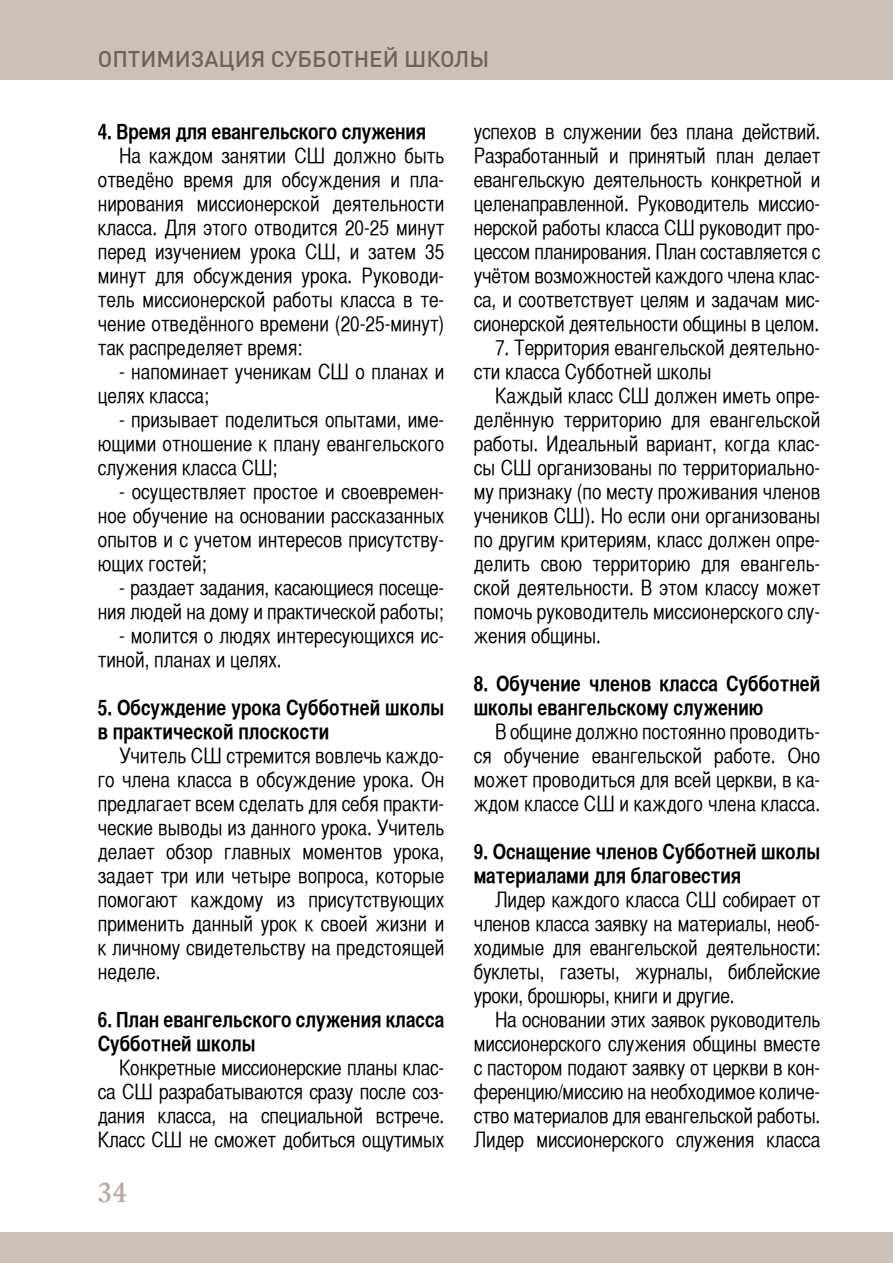
<style>
.page{position:relative;width:893px;height:1263px;background:#fff}
.page>*{position:absolute;margin:0;border:0;box-sizing:border-box;transform-origin:0 0}
.t1{font:700 27px "Bannikova C";color:#b7aaa2}
.t2{font:500 22.5px "DIN Pro";color:#6c635c}
.t3{font:21px/24px "Helvetica CY Plain";color:#000;text-align:justify}
.t4{font:21px/24px "Helvetica CY Bold";color:#000}
</style>
<div class="page">
<div style="left:0;top:0;width:893px;height:80px;background:#ccc2bb"></div>
<div style="left:0;top:1232px;width:893px;height:31px;background:#ccc2bb"></div>
<p class="t2" style="left:98px;top:44px;width:393px">ОПТИМИЗАЦИЯ СУББОТНЕЙ ШКОЛЫ</p>
<p class="t4" style="left:98px;top:119px;width:330px">4. Время для евангельского служения</p>
<p class="t3" style="left:98px;top:144px;width:348px;text-indent:21px">На каждом занятии СШ должно быть отведёно время для обсуждения и пла&shy;нирования миссионерской деятельности класса. Для этого отводится 20-25 минут перед изучением урока СШ, и затем 35 минут для обсуждения урока. Руководи&shy;тель миссионерской работы класса в те&shy;чение отведённого времени (20-25-минут) так распределяет время:</p>
<p class="t3" style="left:98px;top:360px;width:348px;text-indent:21px">- напоминает ученикам СШ о планах и целях класса;</p>
<p class="t3" style="left:98px;top:408px;width:348px;text-indent:21px">- призывает поделиться опытами, име&shy;ющими отношение к плану евангельского служения класса СШ;</p>
<p class="t3" style="left:98px;top:480px;width:348px;text-indent:21px">- осуществляет простое и своевремен&shy;ное обучение на основании рассказанных опытов и с учетом интересов присутству&shy;ющих гостей;</p>
<p class="t3" style="left:98px;top:576px;width:348px;text-align:right">- раздает задания, касающиеся посеще&shy;ния людей на дому и практической работы;</p>
<p class="t3" style="left:98px;top:624px;width:348px;text-indent:21px">- молится о людях интересующихся ис&shy;тиной, планах и целях.</p>
<p class="t4" style="left:98px;top:695px;width:348px">5. Обсуждение урока Субботней школы в практической плоскости</p>
<p class="t3" style="left:98px;top:744px;width:348px;text-indent:21px">Учитель СШ стремится вовлечь каждо&shy;го члена класса в обсуждение урока. Он предлагает всем сделать для себя практи&shy;ческие выводы из данного урока. Учитель делает обзор главных моментов урока, задает три или четыре вопроса, которые помогают каждому из присутствующих применить данный урок к своей жизни и к личному свидетельству на предстоящей неделе.</p>
<p class="t4" style="left:98px;top:1007px;width:348px">6. План евангельского служения класса<br>Субботней школы</p>
<p class="t3" style="left:98px;top:1056px;width:348px;text-indent:21px">Конкретные миссионерские планы клас&shy;са СШ разрабатываются сразу после соз&shy;дания класса, на специальной встрече.<br>Класс СШ не сможет добиться ощутимых</p>
<p class="t1" style="left:98px;top:1177px;width:30px">34</p>
<p class="t3" style="left:474px;top:119px;width:348px">успехов в служении без плана действий.<br>Разработанный и принятый план делает евангельскую деятельность конкретной и целенаправленной. Руководитель миссио&shy;нерской работы класса СШ руководит про&shy;цессом планирования. План составляется с учётом возможностей каждого члена клас&shy;са, и соответствует целям и задачам мис&shy;сионерской деятельности общины в целом.</p>
<p class="t3" style="left:474px;top:335px;width:348px;text-indent:21px">7. Территория евангельской деятельно&shy;сти класса Субботней школы</p>
<p class="t3" style="left:474px;top:383px;width:348px;text-indent:21px">Каждый класс СШ должен иметь опре&shy;делённую территорию для евангельской работы. Идеальный вариант, когда клас&shy;сы СШ организованы по территориально&shy;му признаку (по месту проживания членов учеников СШ). Но если они организованы по другим критериям, класс должен опре&shy;делить свою территорию для евангель&shy;ской деятельности. В этом классу может помочь руководитель миссионерского слу&shy;жения общины.</p>
<p class="t4" style="left:474px;top:671px;width:348px">8. Обучение членов класса Субботней школы евангельскому служению</p>
<p class="t3" style="left:474px;top:719px;width:348px;text-indent:21px">В общине должно постоянно проводить&shy;ся обучение евангельской работе. Оно может проводиться для всей церкви, в ка&shy;ждом классе СШ и каждого члена класса.</p>
<p class="t4" style="left:474px;top:839px;width:348px">9. Оснащение членов Субботней школы материалами для благовестия</p>
<p class="t3" style="left:474px;top:887px;width:348px;text-indent:21px">Лидер каждого класса СШ собирает от членов класса заявку на материалы, необ&shy;ходимые для евангельской деятельности: буклеты, газеты, журналы, библейские уроки, брошюры, книги и другие.</p>
<p class="t3" style="left:474px;top:1007px;width:348px;text-indent:21px">На основании этих заявок руководитель миссионерского служения общины вместе с пастором подают заявку от церкви в кон&shy;ференцию/миссию на необходимое количе&shy;ство материалов для евангельской работы.<br>Лидер миссионерского служения класса</p>
</div>
